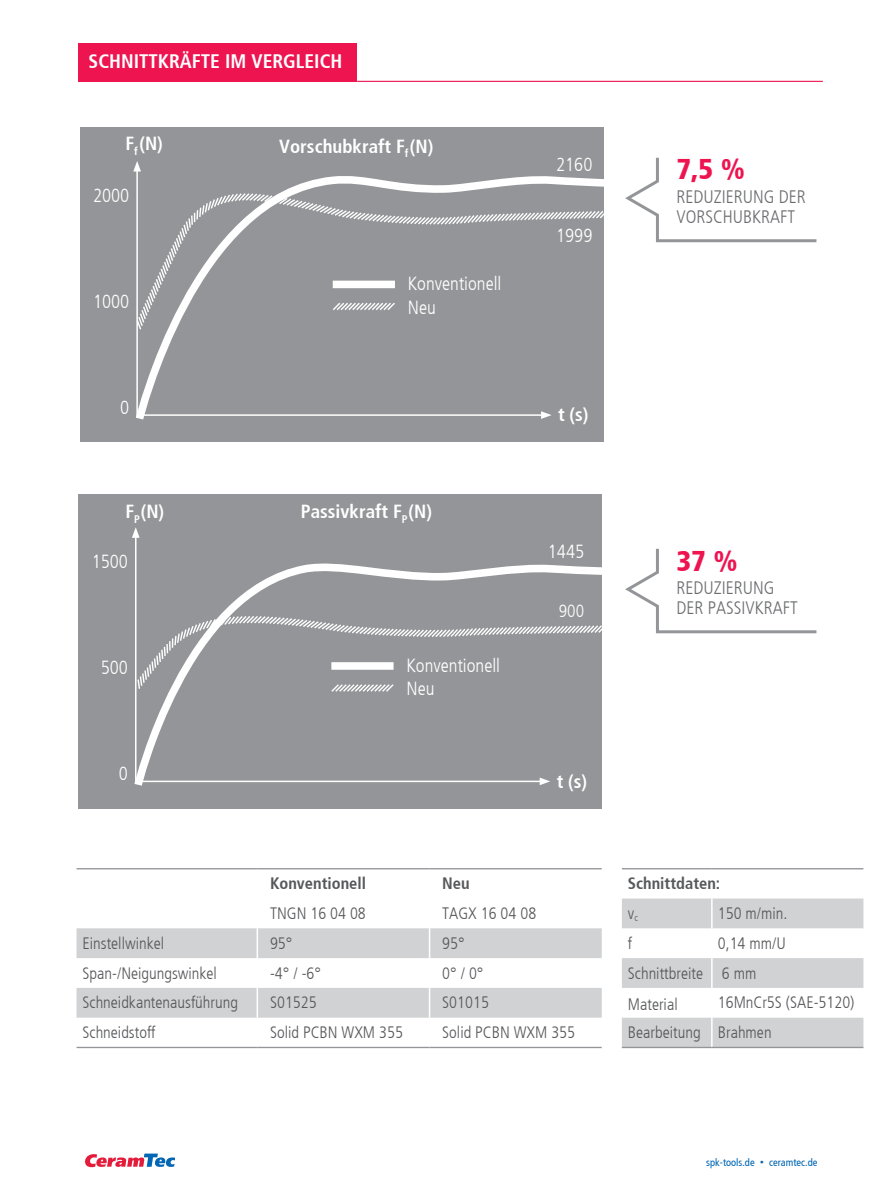
<style>
.page{position:relative;width:893px;height:1200px;background:#fff}
.page>*{position:absolute;margin:0;border:0;box-sizing:border-box;transform-origin:0 0}
.t1{font:900 condensed 28.5px "Frutiger";color:#ed1450}
.t2{font:700 condensed 19.5px "Frutiger";color:#fff}
.t3{font:300 condensed 18.9px "Frutiger";color:#fff}
.t4{font:700 condensed 18.9px "Frutiger";color:#fff}
.t5{font:300 condensed 18px/19.5px "Frutiger";color:#6c6d70}
.t6{font:300 condensed 17.55px "Frutiger";color:#fff}
.t7{font:300 condensed 16.5px "Frutiger";color:#57585a}
.t8{font:700 condensed 16.5px "Frutiger";color:#57585a}
.t9{font:condensed 10.5px "Frutiger";color:#0166b3}
.s1{font-family:"Aller";font-stretch:normal}
</style>
<div class="page">
<div style="left:79px;top:44px;width:278px;height:38px;background:#ed1450"></div>
<div style="left:80px;top:128px;width:523px;height:314px;background:#939598"></div>
<svg style="left:133px;top:171px;width:470px;height:249px"></svg>
<svg style="left:138px;top:192px;width:465px;height:139px"></svg>
<div style="left:79px;top:494px;width:523px;height:314px;background:#939598"></div>
<svg style="left:134px;top:563px;width:468px;height:223px"></svg>
<hr style="left:136px;top:169px;width:2px;height:248px;background:#fff">
<svg style="left:133px;top:161px;width:8px;height:10px"></svg>
<hr style="left:135px;top:535px;width:2px;height:248px;background:#fff">
<svg style="left:132px;top:527px;width:8px;height:10px"></svg>
<hr style="left:137px;top:414px;width:406px;height:2px;background:#fff">
<svg style="left:541px;top:411px;width:11px;height:8px"></svg>
<hr style="left:136px;top:780px;width:406px;height:2px;background:#fff">
<svg style="left:540px;top:777px;width:10px;height:8px"></svg>
<div style="left:333px;top:280px;width:62px;height:8px;background:#fff"></div>
<svg style="left:331px;top:301px;width:65px;height:11px"></svg>
<svg style="left:137px;top:614px;width:465px;height:79px"></svg>
<svg style="left:622px;top:869px;width:241px;height:177px"></svg>
<hr style="left:622px;top:867px;width:90px;height:2px;background:#939598">
<hr style="left:712px;top:867px;width:151px;height:2px;background:#939598">
<hr style="left:622px;top:1046px;width:90px;height:1px;background:#939598">
<hr style="left:712px;top:1046px;width:151px;height:1px;background:#939598">
<hr style="left:711px;top:898px;width:2px;height:30px;background:#fff">
<hr style="left:711px;top:928px;width:2px;height:29px;background:#fff">
<hr style="left:711px;top:957px;width:2px;height:30px;background:#fff">
<hr style="left:711px;top:987px;width:2px;height:30px;background:#fff">
<hr style="left:711px;top:1017px;width:2px;height:29px;background:#fff">
<svg style="left:77px;top:1017px;width:525px;height:1px"></svg>
<svg style="left:77px;top:928px;width:525px;height:89px;fill:#d1d2d4"></svg>
<svg style="left:257px;top:928px;width:1px;height:29px"></svg>
<hr style="left:257px;top:957px;width:1px;height:30px;background:#fff">
<hr style="left:257px;top:987px;width:1px;height:30px;background:#fff">
<svg style="left:77px;top:869px;width:525px;height:1px"></svg>
<svg style="left:429px;top:928px;width:1px;height:29px"></svg>
<hr style="left:429px;top:957px;width:1px;height:30px;background:#fff">
<hr style="left:429px;top:987px;width:1px;height:30px;background:#fff">
<hr style="left:77px;top:867px;width:180px;height:2px;background:#939598">
<hr style="left:257px;top:867px;width:172px;height:2px;background:#939598">
<hr style="left:429px;top:867px;width:173px;height:2px;background:#939598">
<hr style="left:77px;top:1046px;width:180px;height:1px;background:#939598">
<hr style="left:257px;top:1046px;width:172px;height:1px;background:#939598">
<hr style="left:429px;top:1046px;width:173px;height:1px;background:#939598">
<svg style="left:625px;top:157px;width:192px;height:86px"></svg>
<svg style="left:625px;top:548px;width:192px;height:86px"></svg>
<svg style="left:85px;top:1153px;width:89px;height:13px"></svg>
<hr style="left:357px;top:81px;width:466px;height:1px;background:#ed1450">
<p class="t2" style="left:89px;top:50px;width:255px">SCHNITTKRÄFTE IM VERGLEICH</p>
<p class="t4" style="left:125px;top:132px;width:39px">F<sub>f</sub>(N)</p>
<p class="t3" style="left:93px;top:184px;width:38px">2000</p>
<p class="t3" style="left:93px;top:290px;width:38px">1000</p>
<p class="t4" style="left:279px;top:135px;width:156px">Vorschubkraft F<sub>f</sub>(N)</p>
<p class="t3" style="left:408px;top:273px;width:95px">Konventionell</p>
<p class="t3" style="left:408px;top:296px;width:30px">Neu</p>
<p class="t3" style="left:556px;top:154px;width:38px">2160</p>
<p class="t3" style="left:556px;top:224px;width:38px">1999</p>
<p class="t3" style="left:120px;top:396px;width:11px">0</p>
<p class="t4" style="left:125px;top:500px;width:40px">F<sub>P</sub>(N)</p>
<p class="t3" style="left:92px;top:550px;width:38px">1500</p>
<p class="t3" style="left:101px;top:656px;width:29px">500</p>
<p class="t3" style="left:119px;top:762px;width:11px">0</p>
<p class="t4" style="left:301px;top:500px;width:133px">Passivkraft F<sub>P</sub>(N)</p>
<p class="t3" style="left:406px;top:654px;width:95px">Konventionell</p>
<p class="t3" style="left:406px;top:678px;width:30px">Neu</p>
<p class="t4" style="left:558px;top:403px;width:32px">t (s)</p>
<p class="t3" style="left:548px;top:541px;width:38px">1445</p>
<p class="t6" style="left:559px;top:601px;width:27px">900</p>
<p class="t4" style="left:557px;top:769px;width:32px">t (s)</p>
<p class="t8" style="left:270px;top:873px;width:97px">Konventionell</p>
<p class="t8" style="left:442px;top:873px;width:29px">Neu</p>
<p class="t7" style="left:270px;top:903px;width:97px">TNGN 16 04 08</p>
<p class="t7" style="left:442px;top:903px;width:95px">TAGX 16 04 08</p>
<p class="t7" style="left:83px;top:933px;width:83px">Einstellwinkel</p>
<p class="t7" style="left:270px;top:933px;width:24px">95°</p>
<p class="t7" style="left:442px;top:933px;width:24px">95°</p>
<p class="t7" style="left:83px;top:963px;width:136px">Span-/Neigungswinkel</p>
<p class="t7" style="left:270px;top:963px;width:53px">-4° / -6°</p>
<p class="t7" style="left:442px;top:963px;width:43px">0° / 0°</p>
<p class="t7" style="left:83px;top:993px;width:157px">Schneidkantenausführung</p>
<p class="t7" style="left:270px;top:993px;width:48px">S01525</p>
<p class="t7" style="left:442px;top:993px;width:48px">S01015</p>
<p class="t7" style="left:83px;top:1022px;width:75px">Schneidstoff</p>
<p class="t7" style="left:270px;top:1022px;width:134px">Solid PCBN WXM 355</p>
<p class="t7" style="left:442px;top:1022px;width:134px">Solid PCBN WXM 355</p>
<p class="t1" style="left:676px;top:152px;width:70px">7,5 %</p>
<p class="t5" style="left:676px;top:187px;width:131px">REDUZIERUNG DER<br>VORSCHUBKRAFT</p>
<p class="t1" style="left:676px;top:543px;width:63px">37 %</p>
<p class="t5" style="left:676px;top:578px;width:123px">REDUZIERUNG<br>DER PASSIVKRAFT</p>
<p class="t8" style="left:628px;top:873px;width:94px">Schnittdaten:</p>
<p class="t7" style="left:628px;top:903px;width:11px">v<sub>c</sub></p>
<p class="t7" style="left:718px;top:903px;width:71px">150 m/min.</p>
<p class="t7" style="left:628px;top:933px;width:6px">f</p>
<p class="t7" style="left:718px;top:933px;width:70px">0,14 mm/U</p>
<p class="t7" style="left:628px;top:963px;width:77px">Schnittbreite</p>
<p class="t7" style="left:722px;top:963px;width:36px">6 mm</p>
<p class="t7" style="left:628px;top:994px;width:51px">Material</p>
<p class="t7" style="left:718px;top:993px;width:138px">16MnCr5S (SAE-5120)</p>
<p class="t7" style="left:628px;top:1022px;width:74px">Bearbeitung</p>
<p class="t7" style="left:718px;top:1022px;width:55px">Brahmen</p>
<p class="t9" style="left:706px;top:1155px;width:113px">spk-tools.de <span class="s1">•</span> ceramtec.de</p>
</div>
